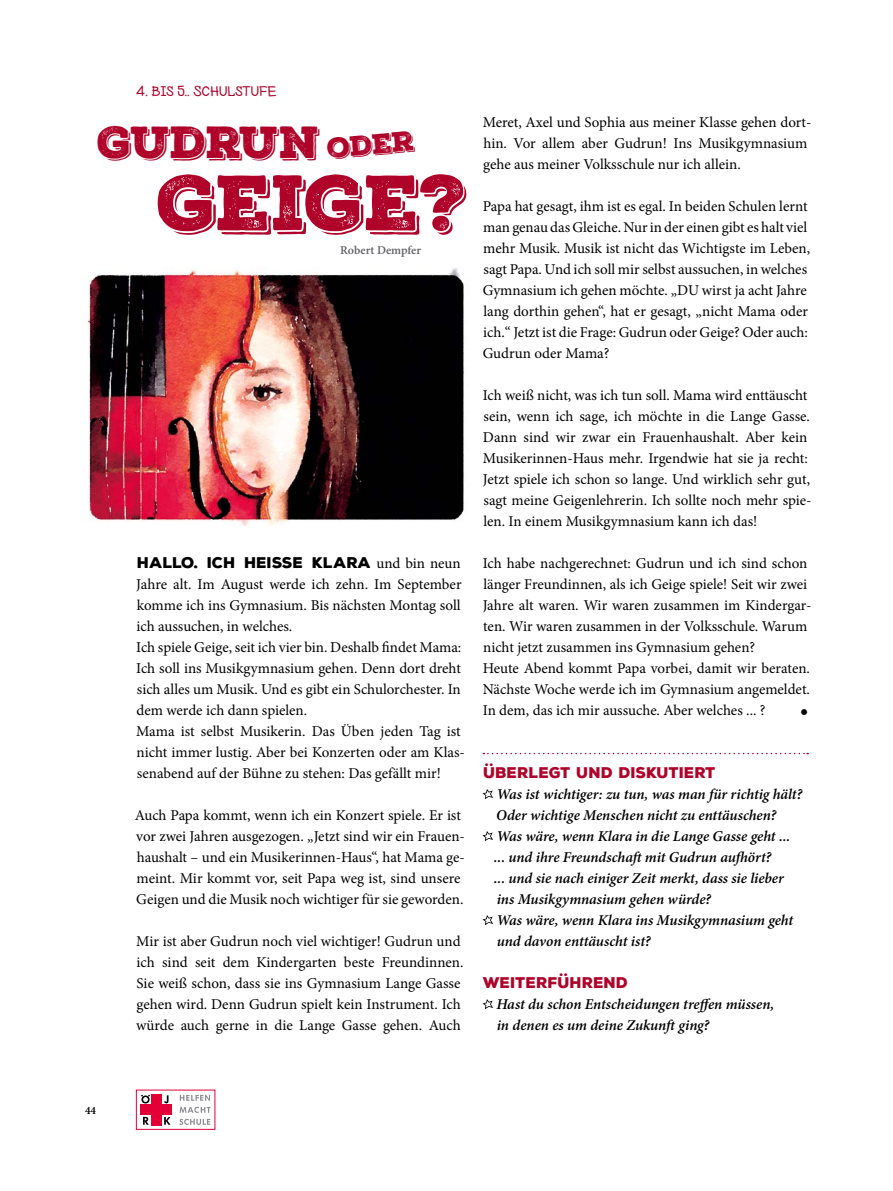
<style>
.page{position:relative;width:893px;height:1191px;background:#fff}
.page>*{position:absolute;margin:0;border:0;box-sizing:border-box;transform-origin:0 0}
.t1{font:75.75px "Nexa Rust Slab Black Shadow 01";color:#af032a}
.t2{font:43.65px "Nexa Rust Slab Black Shadow 01";letter-spacing:-.02em;color:#af032a}
.t3{font:27.15px "Nexa Rust Slab Black Shadow 01";color:#af032a}
.t4{font:15px/21px "Minion Pro";color:#000}
.t5{font:italic 600 15px/21px "Minion Pro";letter-spacing:-.005em;color:#000}
.t6{font:900 15px "Nexa Rust Sans";color:#af032a}
.t7{font:900 15px "Nexa Rust Sans";color:#000}
.t8{font:expanded 15px "Nexa Rust Handmade";color:#af032a}
.t9{font:15px "Nexa Rust Extras Free";color:#000}
.t10{font:600 12px "Minion Pro";letter-spacing:-.005em;color:#626267}
.t11{font:600 11.25px "Minion Pro";color:#000}
.s1{font-family:"Minion Pro";font-weight:400}
</style>
<div class="page">
<svg style="left:141px;top:1094px;width:9px;height:9px"></svg>
<svg style="left:164px;top:1095px;width:5px;height:8px"></svg>
<div style="left:151px;top:1094px;width:10px;height:10px;background:#e30037"></div>
<div style="left:141px;top:1104px;width:10px;height:11px;background:#e30037"></div>
<div style="left:151px;top:1104px;width:10px;height:11px;background:#e30037"></div>
<div style="left:161px;top:1104px;width:11px;height:11px;background:#e30037"></div>
<svg style="left:143px;top:1116px;width:6px;height:8px"></svg>
<svg style="left:164px;top:1117px;width:7px;height:7px"></svg>
<div style="left:151px;top:1115px;width:10px;height:10px;background:#e30037"></div>
<svg style="left:179px;top:1118px;width:31px;height:7px"></svg>
<svg style="left:180px;top:1106px;width:30px;height:6px"></svg>
<svg style="left:180px;top:1095px;width:30px;height:5px"></svg>
<img style="left:87px;top:268px;width:377px;height:258px">
<svg style="left:483px;top:753px;width:325px;height:1px"></svg>
<svg style="left:483px;top:789px;width:10px;height:10px"></svg>
<svg style="left:483px;top:831px;width:10px;height:10px"></svg>
<svg style="left:483px;top:915px;width:10px;height:10px"></svg>
<svg style="left:483px;top:999px;width:10px;height:10px"></svg>
<p class="t8" style="left:136px;top:83px;width:142px">4. BIS 5.. SCHULSTUFE</p>
<h2 class="t2" style="left:97px;top:112px;width:224px">GUDRUN</h2>
<h3 class="t3" style="left:326px;top:129px;width:89px;rotate:-5deg">ODER</h3>
<h1 class="t1" style="left:157px;top:152px;width:312px">GEIGE?</h1>
<p class="t10" style="left:340px;top:242px;width:82px">Robert Dempfer</p>
<p class="t7" style="left:137px;top:552px;width:325px">HALLO. ICH HEISSE KLARA <span class="s1">und bin neun</span></p>
<p class="t4" style="left:136px;top:574px;width:330px">Jahre alt. Im August werde ich zehn. Im September komme ich ins Gymnasium. Bis nächsten Montag soll ich aussuchen, in welches.<br>Ich spiele Geige, seit ich vier bin. Deshalb findet Mama:<br>Ich soll ins Musikgymnasium gehen. Denn dort dreht sich alles um Musik. Und es gibt ein Schulorchester. In dem werde ich dann spielen.<br>Mama ist selbst Musikerin. Das Üben jeden Tag ist nicht immer lustig. Aber bei Konzerten oder am Klas&shy;senabend auf der Bühne zu stehen: Das gefällt mir!</p>
<p class="t4" style="left:135px;top:805px;width:332px">Auch Papa kommt, wenn ich ein Konzert spiele. Er ist vor zwei Jahren ausgezogen. „Jetzt sind wir ein Frauen&shy;haushalt – und ein Musikerinnen-Haus“, hat Mama ge&shy;meint. Mir kommt vor, seit Papa weg ist, sind unsere Geigen und die Musik noch wichtiger für sie geworden.</p>
<p class="t4" style="left:136px;top:931px;width:329px">Mir ist aber Gudrun noch viel wichtiger! Gudrun und ich sind seit dem Kindergarten beste Freundinnen.<br>Sie weiß schon, dass sie ins Gymnasium Lange Gasse gehen wird. Denn Gudrun spielt kein Instrument. Ich würde auch gerne in die Lange Gasse gehen. Auch</p>
<p class="t4" style="left:483px;top:112px;width:330px">Meret, Axel und Sophia aus meiner Klasse gehen dort&shy;hin. Vor allem aber Gudrun! Ins Musikgymnasium gehe aus meiner Volksschule nur ich allein.</p>
<p class="t4" style="left:483px;top:196px;width:329px">Papa hat gesagt, ihm ist es egal. In beiden Schulen lernt man genau das Gleiche. Nur in der einen gibt es halt viel mehr Musik. Musik ist nicht das Wichtigste im Leben, sagt Papa. Und ich soll mir selbst aussuchen, in welches Gymnasium ich gehen möchte. „DU wirst ja acht Jahre lang dorthin gehen“, hat er gesagt, „nicht Mama oder ich.“ Jetzt ist die Frage: Gudrun oder Geige? Oder auch:<br>Gudrun oder Mama?</p>
<p class="t4" style="left:483px;top:385px;width:330px">Ich weiß nicht, was ich tun soll. Mama wird enttäuscht sein, wenn ich sage, ich möchte in die Lange Gasse.<br>Dann sind wir zwar ein Frauenhaushalt. Aber kein Musikerinnen-Haus mehr. Irgendwie hat sie ja recht:<br>Jetzt spiele ich schon so lange. Und wirklich sehr gut, sagt meine Geigenlehrerin. Ich sollte noch mehr spie&shy;len. In einem Musikgymnasium kann ich das!</p>
<p class="t4" style="left:483px;top:553px;width:330px">Ich habe nachgerechnet: Gudrun und ich sind schon länger Freundinnen, als ich Geige spiele! Seit wir zwei Jahre alt waren. Wir waren zusammen im Kindergar&shy;ten. Wir waren zusammen in der Volksschule. Warum nicht jetzt zusammen ins Gymnasium gehen?<br>Heute Abend kommt Papa vorbei, damit wir beraten.<br>Nächste Woche werde ich im Gymnasium angemeldet.<br>In dem, das ich mir aussuche. Aber welches ... ?</p>
<p class="t9" style="left:800px;top:701px;width:9px">B</p>
<p class="t6" style="left:484px;top:762px;width:234px">ÜBERLEGT UND DISKUTIERT</p>
<p class="t5" style="left:494px;top:783px;width:310px">Was ist wichtiger: zu tun, was man für richtig hält?<br>Oder wichtige Menschen nicht zu enttäuschen?<br>Was wäre, wenn Klara in die Lange Gasse geht ... ... und ihre Freundschaft mit Gudrun aufhört?<br>... und sie nach einiger Zeit merkt, dass sie lieber ins Musikgymnasium gehen würde?<br>Was wäre, wenn Klara ins Musikgymnasium geht und davon enttäuscht ist?</p>
<p class="t6" style="left:483px;top:972px;width:147px">WEITERFÜHREND</p>
<p class="t5" style="left:496px;top:993px;width:280px">Hast du schon Entscheidungen treffen müssen, in denen es um deine Zukunft ging?</p>
<p class="t11" style="left:85px;top:1102px;width:13px">44</p>
</div>
